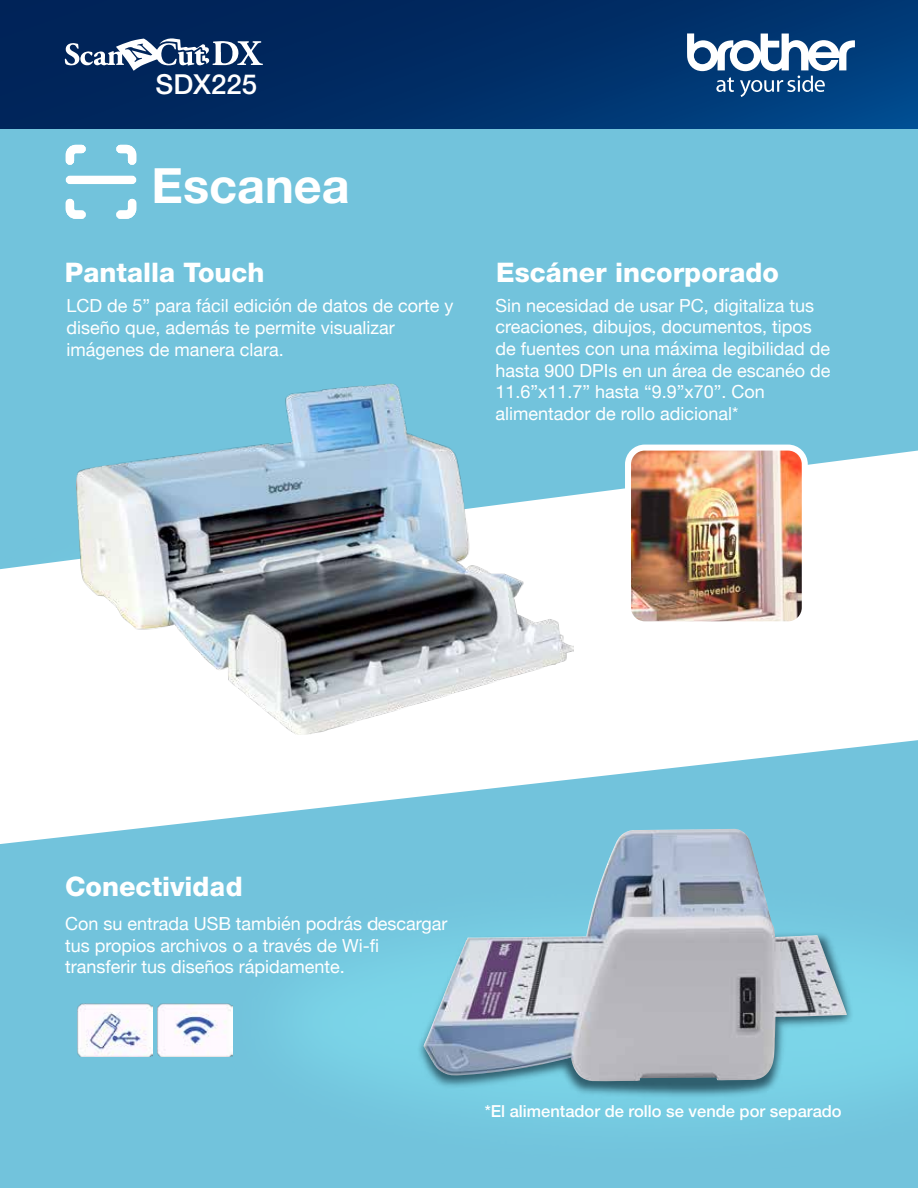
<style>
.page{position:relative;width:918px;height:1188px;background:#fff}
.page>*{position:absolute;margin:0;border:0;box-sizing:border-box;transform-origin:0 0}
.t1{font:700 48.6px "Helvetica Neue LT Std";color:#fff}
.t2{font:500 27.6px "Helvetica Neue LT Std";color:#fff}
.t3{font:800 27px "Helvetica Neue LT Std";color:#fff}
.t4{font:18px/21.6px "Helvetica Neue";color:#fff}
.t5{font:500 16.5px "Helvetica Neue";color:#fff}
</style>
<div class="page">
<div style="left:0;top:128px;width:918px;height:1060px;background:#72c3dc"></div>
<svg style="left:0;top:450px;width:918px;height:394px;fill:#fff"></svg>
<svg style="left:0;top:0;width:918px;height:128px;background:#002d66"></svg>
<svg style="left:687px;top:30px;width:190px;height:67px"></svg>
<img style="left:628px;top:450px;width:177px;height:175px">
<div style="left:625px;top:445px;width:183px;height:182px;border:6px solid #fff;border-radius:17px"></div>
<img style="left:77px;top:1004px;width:75px;height:52px">
<img style="left:157px;top:1003px;width:65px;height:54px">
<svg style="left:65px;top:144px;width:72px;height:75px"></svg>
<img style="left:0;top:496px;width:695px;height:298px">
<img style="left:76px;top:383px;width:497px;height:351px">
<img style="left:222px;top:962px;width:696px;height:118px">
<img style="left:370px;top:950px;width:530px;height:159px">
<img style="left:423px;top:829px;width:424px;height:252px">
<svg style="left:65px;top:38px;width:198px;height:33px"></svg>
<h2 class="t2" style="left:155px;top:68px;width:103px">SDX225</h2>
<h1 class="t1" style="left:152px;top:156px;width:200px">Escanea</h1>
<h3 class="t3" style="left:65px;top:256px;width:201px">Pantalla Touch</h3>
<p class="t4" style="left:66px;top:296px;width:389px">LCD de 5” para fácil edición de datos de corte y diseño que, además te permite visualizar imágenes de manera clara.</p>
<h3 class="t3" style="left:496px;top:256px;width:284px">Escáner incorporado</h3>
<p class="t4" style="left:495px;top:296px;width:337px">Sin necesidad de usar PC, digitaliza tus creaciones, dibujos, documentos, tipos de fuentes con una máxima legibilidad de hasta 900 DPIs en un área de escanéo de 11.6”x11.7” hasta “9.9”x70”. Con alimentador de rollo adicional*</p>
<h3 class="t3" style="left:65px;top:870px;width:179px">Conectividad</h3>
<p class="t4" style="left:65px;top:914px;width:384px">Con su entrada USB también podrás descargar tus propios archivos o a través de Wi-fi transferir tus diseños rápidamente.</p>
<p class="t5" style="left:485px;top:1098px;width:359px">*El alimentador de rollo se vende por separado</p>
</div>
